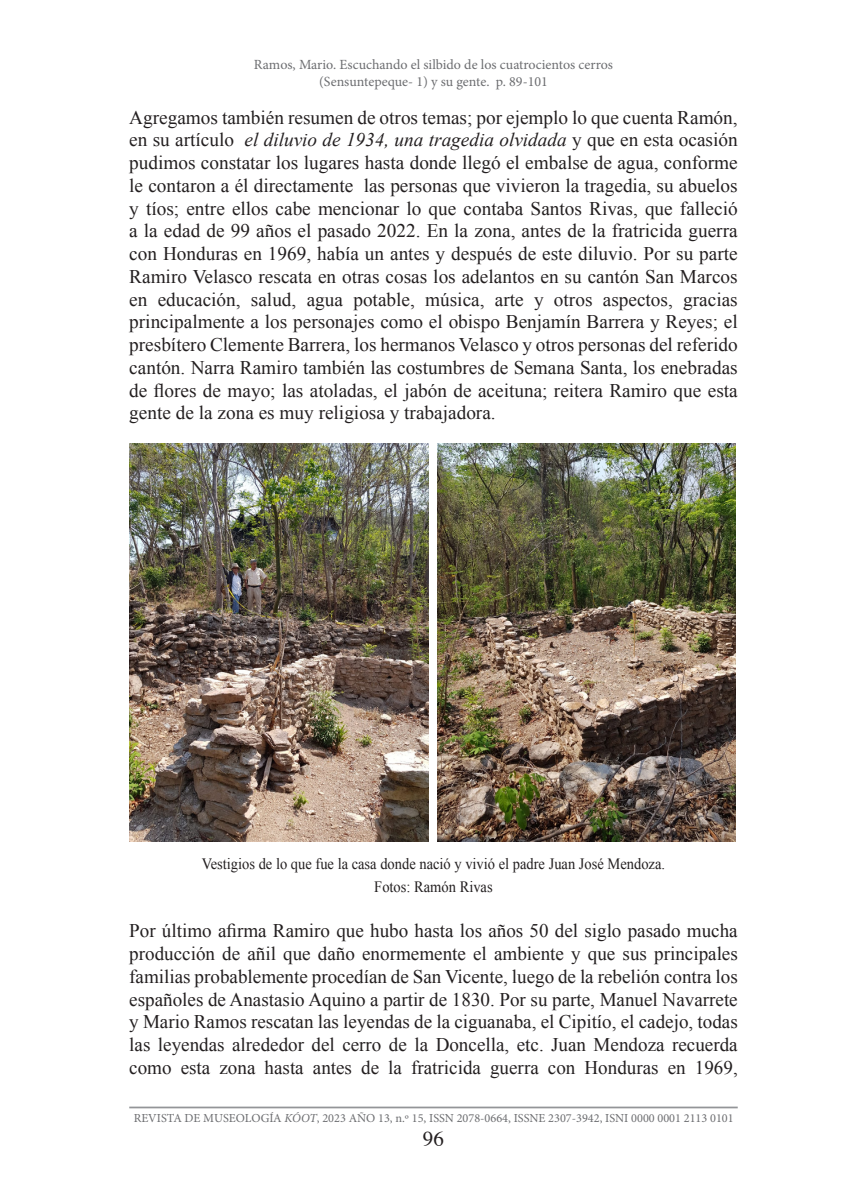
<style>
.page{position:relative;width:867px;height:1197px;background:#fff}
.page>*{position:absolute;margin:0;border:0;box-sizing:border-box;transform-origin:0 0}
.t1{font:21px "Times";color:#231f20}
.t2{font:19.25px/22.8px "Times New Roman";color:#231f20;text-align:justify}
.t3{font:15.75px "Times New Roman";color:#231f20;scale:.92 1}
.t4{font:14px/16.8px "Minion Pro";color:#6c6d70;text-align:center}
.t5{font:12.25px "Minion Pro";color:#6c6d70}
.s1{font-style:italic}
</style>
<div class="page">
<hr style="left:129px;top:1107px;width:608px;height:1px;background:#939598">
<img style="left:129px;top:444px;width:299px;height:398px">
<img style="left:437px;top:444px;width:298px;height:398px">
<p class="t4" style="left:254px;top:57px;width:360px">Ramos, Mario. Escuchando el silbido de los cuatrocientos cerros (Sensuntepeque- 1) y su gente. p. 89-101</p>
<p class="t2" style="left:129px;top:105px;width:609px">Agregamos también resumen de otros temas; por ejemplo lo que cuenta Ramón, en su artículo <span class="s1">el diluvio de 1934, una tragedia olvidada</span> y que en esta ocasión pudimos constatar los lugares hasta donde llegó el embalse de agua, conforme le contaron a él directamente las personas que vivieron la tragedia, su abuelos y tíos; entre ellos cabe mencionar lo que contaba Santos Rivas, que falleció a la edad de 99 años el pasado 2022. En la zona, antes de la fratricida guerra con Honduras en 1969, había un antes y después de este diluvio. Por su parte Ramiro Velasco rescata en otras cosas los adelantos en su cantón San Marcos en educación, salud, agua potable, música, arte y otros aspectos, gracias principalmente a los personajes como el obispo Benjamín Barrera y Reyes; el presbítero Clemente Barrera, los hermanos Velasco y otros personas del referido cantón. Narra Ramiro también las costumbres de Semana Santa, los enebradas de flores de mayo; las atoladas, el jabón de aceituna; reitera Ramiro que esta gente de la zona es muy religiosa y trabajadora.</p>
<p class="t3" style="left:202px;top:853px;width:505px">Vestigios de lo que fue la casa donde nació y vivió el padre Juan José Mendoza.</p>
<p class="t3" style="left:374px;top:876px;width:130px">Fotos: Ramón Rivas</p>
<p class="t2" style="left:129px;top:919px;width:610px">Por último afirma Ramiro que hubo hasta los años 50 del siglo pasado mucha producción de añil que daño enormemente el ambiente y que sus principales familias probablemente procedían de San Vicente, luego de la rebelión contra los españoles de Anastasio Aquino a partir de 1830. Por su parte, Manuel Navarrete y Mario Ramos rescatan las leyendas de la ciguanaba, el Cipitío, el cadejo, todas las leyendas alrededor del cerro de la Doncella, etc. Juan Mendoza recuerda como esta zona hasta antes de la fratricida guerra con Honduras en 1969,</p>
<p class="t5" style="left:134px;top:1109px;width:601px">REVISTA DE MUSEOLOGÍA <span class="s1">KÓOT</span>, 2023 AÑO 13, n.º 15, ISSN 2078-0664, ISSNE 2307-3942, ISNI 0000 0001 2113 0101</p>
<p class="t1" style="left:423px;top:1120px;width:22px">96</p>
</div>
